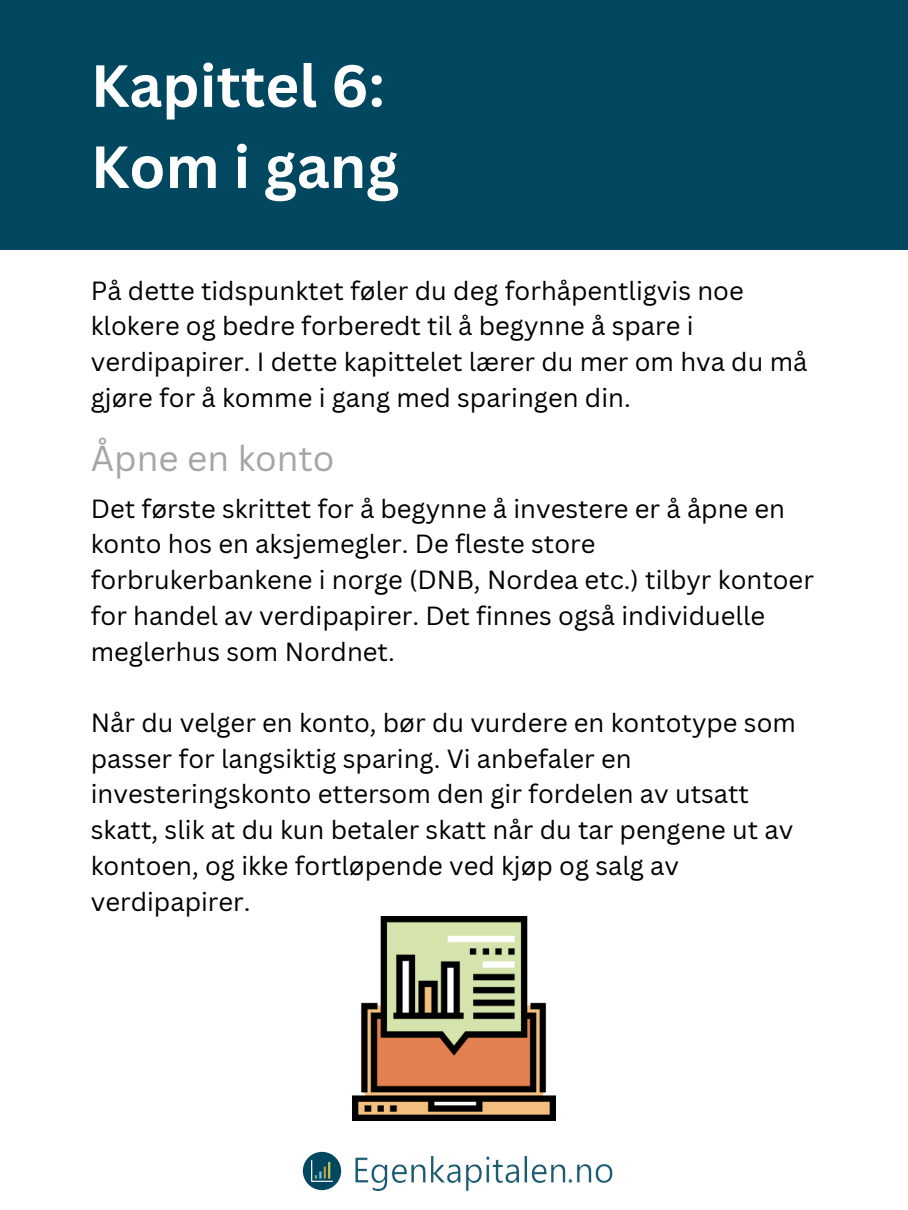
<style>
.page{position:relative;width:908px;height:1210px;background:#fff}
.page>*{position:absolute;margin:0;border:0;box-sizing:border-box;transform-origin:0 0}
.t1{font:700 58.1px "Canva Sans";color:#fff}
.t2{font:35px "Canva Sans";color:#a6a6a6}
.t3{font:25.55px/35.7px "Canva Sans";color:#000}
</style>
<div class="page">
<img style="left:355px;top:1156px;width:258px;height:35px">
<img style="left:302px;top:1151px;width:40px;height:40px">
<div style="left:0;top:0;width:907px;height:250px;background:#01475f"></div>
<img style="left:352px;top:916px;width:203px;height:204px">
<p class="t1" style="left:91px;top:45px;width:295px">Kapittel 6:</p>
<p class="t1" style="left:91px;top:126px;width:309px">Kom i gang</p>
<p class="t3" style="left:91px;top:272px;width:717px">På dette tidspunktet føler du deg forhåpentligvis noe klokere og bedre forberedt til å begynne å spare i verdipapirer. I dette kapittelet lærer du mer om hva du må gjøre for å komme i gang med sparingen din.</p>
<p class="t2" style="left:91px;top:434px;width:245px">Åpne en konto</p>
<p class="t3" style="left:91px;top:490px;width:724px">Det første skrittet for å begynne å investere er å åpne en konto hos en aksjemegler. De fleste store forbrukerbankene i norge (DNB, Nordea etc.) tilbyr kontoer for handel av verdipapirer. Det finnes også individuelle meglerhus som Nordnet.</p>
<p class="t3" style="left:91px;top:704px;width:706px">Når du velger en konto, bør du vurdere en kontotype som passer for langsiktig sparing. Vi anbefaler en investeringskonto ettersom den gir fordelen av utsatt skatt, slik at du kun betaler skatt når du tar pengene ut av kontoen, og ikke fortløpende ved kjøp og salg av verdipapirer.</p>
</div>
